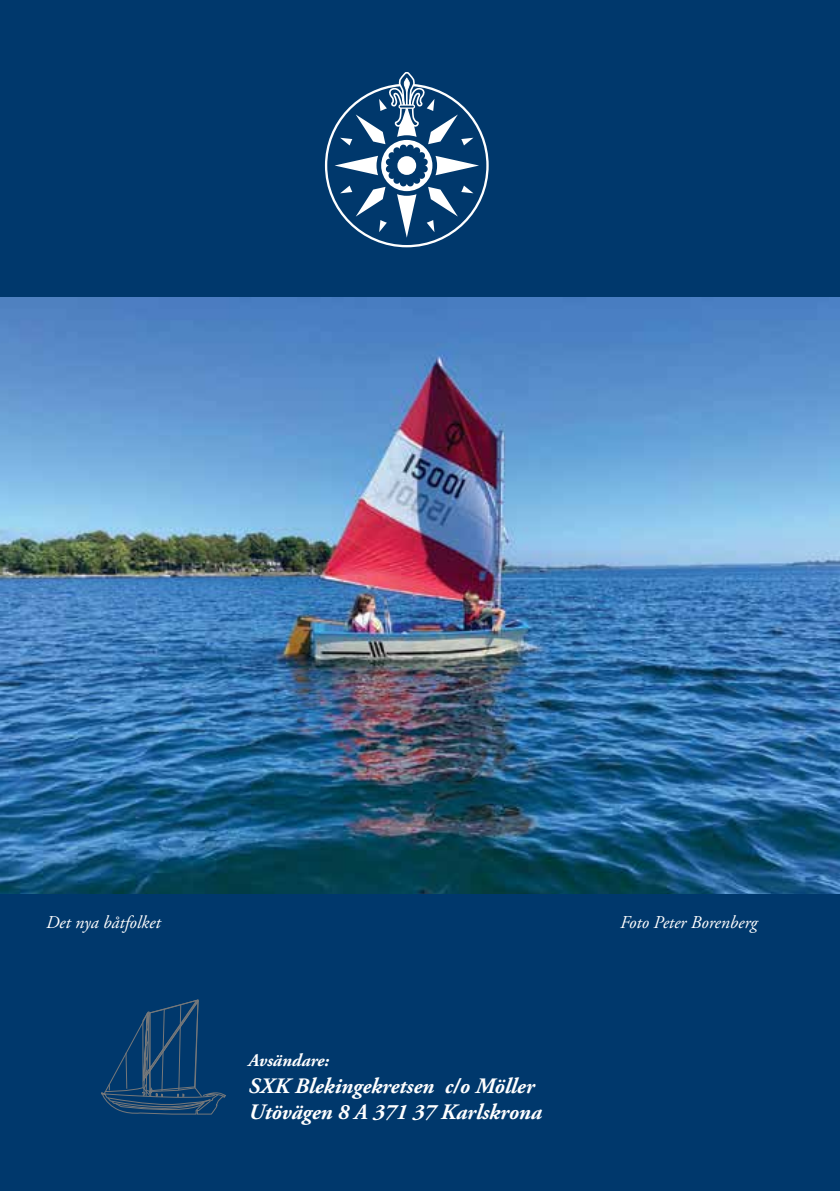
<style>
.page{position:relative;width:840px;height:1191px;background:#fff}
.page>*{position:absolute;margin:0;border:0;box-sizing:border-box;transform-origin:0 0}
.t1{font:italic 700 22px/26.4px "Adobe Garamond Pro";color:#fff}
.t2{font:italic 18px "Adobe Garamond Pro";color:#fff}
.t3{font:italic 700 18px "Adobe Garamond Pro";color:#fff}
</style>
<div class="page">
<div style="left:0;top:0;width:839px;height:1191px;background:#00386c"></div>
<svg style="left:101px;top:999px;width:125px;height:116px"></svg>
<img style="left:0;top:298px;width:839px;height:595px">
<svg style="left:334px;top:72px;width:145px;height:166px"></svg>
<div style="left:398px;top:157px;width:16px;height:16px;background:#fff;border-radius:50%"></div>
<div style="left:397px;top:156px;width:19px;height:19px;border:3px solid #fff;border-radius:50%"></div>
<div style="left:398px;top:104px;width:17px;height:5px;border:1px solid #fff;border-radius:2px"></div>
<p class="t2" style="left:46px;top:911px;width:116px">Det nya båtfolket</p>
<p class="t2" style="left:619px;top:911px;width:139px">Foto Peter Borenberg</p>
<p class="t3" style="left:248px;top:1050px;width:82px">Avsändare:</p>
<p class="t1" style="left:248px;top:1073px;width:295px">SXK Blekingekretsen c/o Möller<br>Utövägen 8 A 371 37 Karlskrona</p>
</div>
